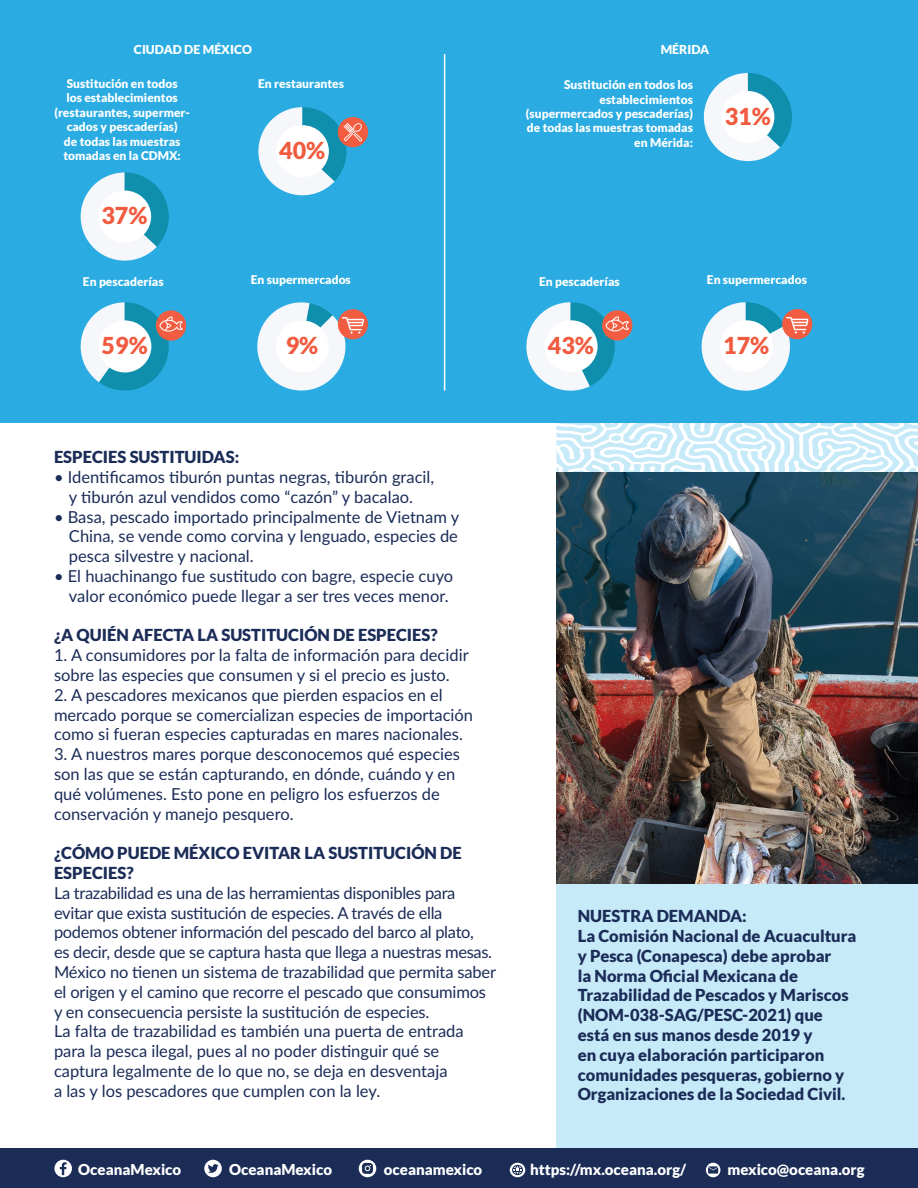
<style>
.page{position:relative;width:918px;height:1188px;background:#fff}
.page>*{position:absolute;margin:0;border:0;box-sizing:border-box;transform-origin:0 0}
.t1{font:900 23.25px "Lato";color:#f15b40}
.t2{font:16.5px/19.8px "Lato";color:#1b2c57}
.t3{font:900 16.5px/19.8px "Lato";color:#1b2c57}
.t4{font:900 15px "Lato";color:#fff}
.t5{font:900 12.3px "Lato";color:#fff}
.t6{font:900 12px/14.4px "Lato";color:#fff;text-align:center}
</style>
<div class="page">
<div style="left:556px;top:507px;width:362px;height:641px;background:#c7eaf9"></div>
<div style="left:0;top:0;width:918px;height:423px;background:#2aace2"></div>
<div style="left:0;top:1148px;width:918px;height:40px;background:#1b2c57"></div>
<svg style="left:54px;top:1160px;width:18px;height:17px"></svg>
<svg style="left:204px;top:1160px;width:18px;height:17px"></svg>
<svg style="left:359px;top:1160px;width:17px;height:17px"></svg>
<svg style="left:510px;top:1163px;width:15px;height:14px"></svg>
<svg style="left:706px;top:1163px;width:14px;height:14px"></svg>
<svg style="left:81px;top:172px;width:88px;height:89px"></svg>
<div style="left:98px;top:191px;width:53px;height:52px;background:#fff;border-radius:50%"></div>
<svg style="left:704px;top:73px;width:88px;height:88px"></svg>
<div style="left:721px;top:91px;width:53px;height:52px;background:#fff;border-radius:50%"></div>
<div style="left:338px;top:117px;width:30px;height:30px;background:#f25c40;border-radius:50%"></div>
<svg style="left:258px;top:107px;width:104px;height:88px"></svg>
<div style="left:156px;top:310px;width:30px;height:31px;background:#f25c40;border-radius:50%"></div>
<svg style="left:81px;top:302px;width:102px;height:89px"></svg>
<div style="left:338px;top:309px;width:30px;height:30px;background:#f25c40;border-radius:50%"></div>
<svg style="left:257px;top:302px;width:107px;height:89px"></svg>
<svg style="left:526px;top:302px;width:392px;height:171px"></svg>
<img style="left:556px;top:473px;width:362px;height:411px">
<hr style="left:444px;top:54px;width:1px;height:337px;background:#fff">
<p class="t5" style="left:134px;top:43px;width:120px">CIUDAD DE MÉXICO</p>
<p class="t5" style="left:661px;top:43px;width:50px">MÉRIDA</p>
<p class="t6" style="left:54px;top:76px;width:137px">Sustitución en todos<br>los establecimientos (restaurantes, supermer&shy;cados y pescaderías)<br>de todas las muestras tomadas en la CDMX:</p>
<p class="t6" style="left:526px;top:77px;width:169px;text-align:right">Sustitución en todos los establecimientos (supermercados y pescaderías) de todas las muestras tomadas en Mérida:</p>
<p class="t6" style="left:258px;top:76px;width:87px">En restaurantes</p>
<h1 class="t1" style="left:279px;top:137px;width:48px">40%</h1>
<h1 class="t1" style="left:725px;top:103px;width:48px">31%</h1>
<h1 class="t1" style="left:101px;top:202px;width:48px">37%</h1>
<p class="t6" style="left:83px;top:274px;width:82px">En pescaderías</p>
<p class="t6" style="left:251px;top:272px;width:102px">En supermercados</p>
<p class="t6" style="left:539px;top:274px;width:82px">En pescaderías</p>
<p class="t6" style="left:707px;top:272px;width:102px">En supermercados</p>
<h1 class="t1" style="left:102px;top:332px;width:48px">59%</h1>
<h1 class="t1" style="left:286px;top:332px;width:34px">9%</h1>
<p class="t3" style="left:54px;top:447px;width:187px">ESPECIES SUSTITUIDAS:</p>
<p class="t2" style="left:54px;top:466px;width:382px;text-align:center">• Identificamos tiburón puntas negras, tiburón gracil, y tiburón azul vendidos como “cazón” y bacalao.</p>
<p class="t2" style="left:69px;top:506px;width:392px;text-align:justify;text-indent:-15px">• Basa, pescado importado principalmente de Vietnam y China, se vende como corvina y lenguado, especies de pesca silvestre y nacional.</p>
<p class="t2" style="left:54px;top:565px;width:401px;text-align:right">• El huachinango fue sustitudo con bagre, especie cuyo valor económico puede llegar a ser tres veces menor.</p>
<p class="t3" style="left:54px;top:625px;width:385px">¿A QUIÉN AFECTA LA SUSTITUCIÓN DE ESPECIES?</p>
<p class="t2" style="left:54px;top:645px;width:416px">1. A consumidores por la falta de información para decidir sobre las especies que consumen y si el precio es justo.</p>
<p class="t2" style="left:54px;top:684px;width:421px">2. A pescadores mexicanos que pierden espacios en el mercado porque se comercializan especies de importación como si fueran especies capturadas en mares nacionales.</p>
<p class="t2" style="left:54px;top:744px;width:408px">3. A nuestros mares porque desconocemos qué especies son las que se están capturando, en dónde, cuándo y en qué volúmenes. Esto pone en peligro los esfuerzos de conservación y manejo pesquero.</p>
<p class="t3" style="left:54px;top:843px;width:409px">¿CÓMO PUEDE MÉXICO EVITAR LA SUSTITUCIÓN DE<br>ESPECIES?</p>
<p class="t2" style="left:54px;top:882px;width:444px">La trazabilidad es una de las herramientas disponibles para evitar que exista sustitución de especies. A través de ella podemos obtener información del pescado del barco al plato,<br>es decir, desde que se captura hasta que llega a nuestras mesas.<br>México no tienen un sistema de trazabilidad que permita saber el origen y el camino que recorre el pescado que consumimos y en consecuencia persiste la sustitución de especies.<br>La falta de trazabilidad es también una puerta de entrada para la pesca ilegal, pues al no poder distinguir qué se captura legalmente de lo que no, se deja en desventaja<br>a las y los pescadores que cumplen con la ley.</p>
<h1 class="t1" style="left:548px;top:332px;width:48px">43%</h1>
<h1 class="t1" style="left:723px;top:332px;width:48px">17%</h1>
<p class="t3" style="left:578px;top:906px;width:280px">NUESTRA DEMANDA:<br>La Comisión Nacional de Acuacultura y Pesca (Conapesca) debe aprobar<br>la Norma Oficial Mexicana de<br>Trazabilidad de Pescados y Mariscos (NOM-038-SAG/PESC-2021) que está en sus manos desde 2019 y<br>en cuya elaboración participaron comunidades pesqueras, gobierno y<br>Organizaciones de la Sociedad Civil.</p>
<p class="t4" style="left:78px;top:1161px;width:104px">OceanaMexico</p>
<p class="t4" style="left:229px;top:1161px;width:104px">OceanaMexico</p>
<p class="t4" style="left:384px;top:1161px;width:100px">oceanamexico</p>
<p class="t4" style="left:530px;top:1161px;width:158px">https://mx.oceana.org/</p>
<p class="t4" style="left:728px;top:1161px;width:139px">mexico@oceana.org</p>
</div>
